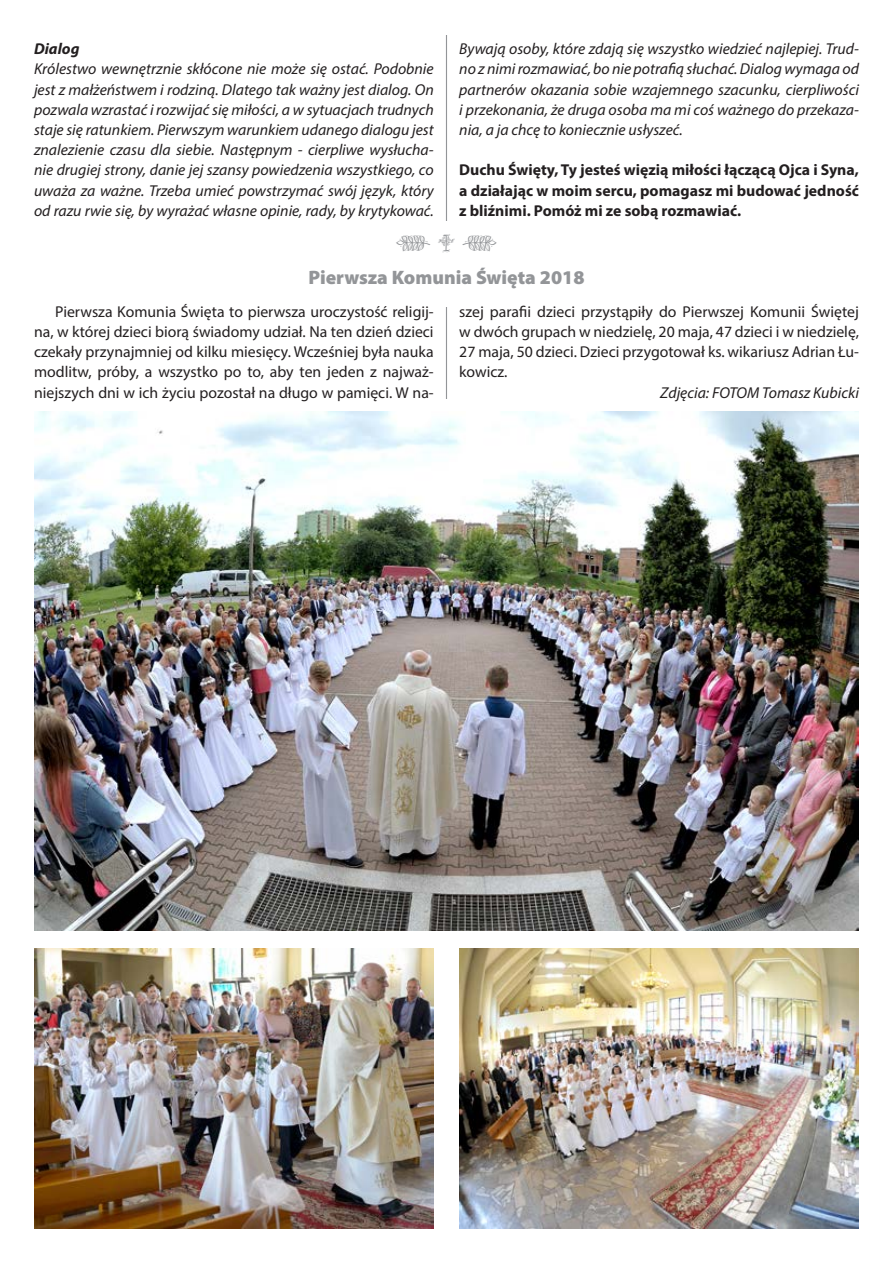
<style>
.page{position:relative;width:893px;height:1263px;background:#fff}
.page>*{position:absolute;margin:0;border:0;box-sizing:border-box;transform-origin:0 0}
.t1{font:900 19.5px "Myriad Pro";color:#939598}
.t2{font:italic 15.75px/20.2px "Myriad Pro";color:#231f20;text-align:justify}
.t3{font:15.75px/20.2px "Myriad Pro";color:#231f20;text-align:justify}
.t4{font:700 15.75px/20.2px "Myriad Pro";color:#231f20;text-align:justify}
.t5{font:italic 700 15.75px "Myriad Pro";color:#231f20}
</style>
<div class="page">
<hr style="left:446px;top:34px;width:1px;height:1195px;background:#939598">
<div style="left:434px;top:400px;width:25px;height:863px;background:#fff"></div>
<div style="left:434px;top:221px;width:25px;height:85px;background:#fff"></div>
<img style="left:34px;top:412px;width:825px;height:519px">
<img style="left:34px;top:948px;width:400px;height:281px">
<img style="left:459px;top:948px;width:400px;height:281px">
<p class="t5" style="left:34px;top:39px;width:47px">Dialog</p>
<p class="t2" style="left:34px;top:59px;width:401px">Królestwo wewnętrznie skłócone nie może się ostać. Podobnie jest z małżeństwem i rodziną. Dlatego tak ważny jest dialog. On pozwala wzrastać i rozwijać się miłości, a w sytuacjach trudnych staje się ratunkiem. Pierwszym warunkiem udanego dialogu jest znalezienie czasu dla siebie. Następnym - cierpliwe wysłucha&shy;nie drugiej strony, danie jej szansy powiedzenia wszystkiego, co uważa za ważne. Trzeba umieć powstrzymać swój język, który od razu rwie się, by wyrażać własne opinie, rady, by krytykować.</p>
<p class="t2" style="left:459px;top:39px;width:401px">Bywają osoby, które zdają się wszystko wiedzieć najlepiej. Trud&shy;no z nimi rozmawiać, bo nie potrafią słuchać. Dialog wymaga od partnerów okazania sobie wzajemnego szacunku, cierpliwości i przekonania, że druga osoba ma mi coś ważnego do przekaza&shy;nia, a ja chcę to koniecznie usłyszeć.</p>
<p class="t4" style="left:459px;top:159px;width:401px">Duchu Święty, Ty jesteś więzią miłości łączącą Ojca i Syna, a działając w moim sercu, pomagasz mi budować jedność z bliźnimi. Pomóż mi ze sobą rozmawiać.</p>
<p class="t1" style="left:308px;top:264px;width:278px">Pierwsza Komunia Święta 2018</p>
<p class="t3" style="left:34px;top:301px;width:401px;text-indent:21px">Pierwsza Komunia Święta to pierwsza uroczystość religij&shy;na, w której dzieci biorą świadomy udział. Na ten dzień dzieci czekały przynajmniej od kilku miesięcy. Wcześniej była nauka modlitw, próby, a wszystko po to, aby ten jeden z najważ&shy;niejszych dni w ich życiu pozostał na długo w pamięci. W na-</p>
<p class="t3" style="left:459px;top:301px;width:401px">szej parafii dzieci przystąpiły do Pierwszej Komunii Świętej w dwóch grupach w niedzielę, 20 maja, 47 dzieci i w niedzielę, 27 maja, 50 dzieci. Dzieci przygotował ks. wikariusz Adrian Łu&shy;kowicz.</p>
<p class="t2" style="left:660px;top:382px;width:200px">Zdjęcia: FOTOM Tomasz Kubicki</p>
</div>
